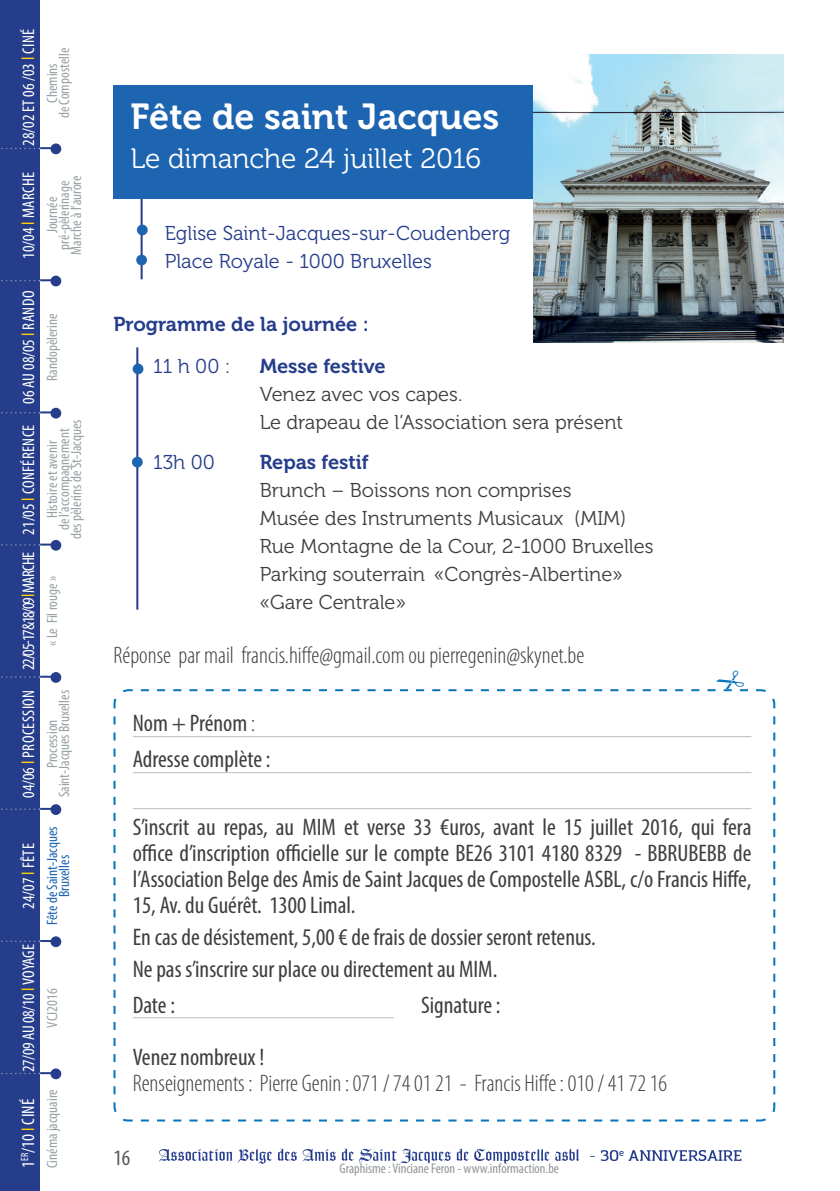
<style>
.page{position:relative;width:840px;height:1191px;background:#fff}
.page>*{position:absolute;margin:0;border:0;box-sizing:border-box;transform-origin:0 0}
.t1{font:36px "Museo 700";color:#fff}
.t2{font:28px "Museo 300";color:#fff}
.t3{font:condensed 24px/26px "Myriad Pro";color:#3e3e3f}
.t4{font:300 condensed 24px "Myriad Pro";color:#3e3e3f}
.t5{font:condensed 22px "Myriad Pro";color:#57585a}
.t6{font:20px/28px "Museo 300";color:#3e3e3f}
.t7{font:20px/28px "Museo 300";color:#253d8b}
.t8{font:20px "Museo 700";color:#253d8b}
.t9{font:condensed 18px "Myriad Pro";letter-spacing:.02em;color:#fff}
.t10{font:condensed 17px "Myriad Pro";color:#fff}
.t11{font:condensed 17px "Myriad Pro";letter-spacing:-.07em;color:#fff}
.t12{font:condensed 17px "Myriad Pro";letter-spacing:-.02em;color:#fff}
.t13{font:condensed 17px "Myriad Pro";letter-spacing:.02em;color:#fff}
.t14{font:condensed 15px/12px "Myriad Pro";color:#98a2a5;text-align:center}
.t15{font:condensed 15px/12px "Myriad Pro";color:#1e65b1;text-align:center}
.t16{font:condensed 14px "Myriad Pro";color:#939598}
.s1{font-size:18px;color:#fecf07}
.s2{color:#fecf07}
.s3{font-weight:300}
</style>
<div class="page">
<div style="left:0;top:0;width:40px;height:1191px;background:#253d8b"></div>
<div style="left:50px;top:143px;width:11px;height:11px;background:#253d8b;border-radius:50%"></div>
<div style="left:50px;top:276px;width:11px;height:10px;background:#253d8b;border-radius:50%"></div>
<div style="left:50px;top:408px;width:11px;height:10px;background:#253d8b;border-radius:50%"></div>
<div style="left:50px;top:540px;width:11px;height:10px;background:#253d8b;border-radius:50%"></div>
<div style="left:50px;top:672px;width:11px;height:11px;background:#253d8b;border-radius:50%"></div>
<div style="left:50px;top:804px;width:11px;height:11px;background:#253d8b;border-radius:50%"></div>
<div style="left:50px;top:936px;width:11px;height:11px;background:#253d8b;border-radius:50%"></div>
<div style="left:50px;top:1068px;width:11px;height:11px;background:#253d8b;border-radius:50%"></div>
<svg style="left:1px;top:147px;width:50px;height:2px"></svg>
<svg style="left:1px;top:279px;width:50px;height:2px"></svg>
<svg style="left:1px;top:411px;width:50px;height:2px"></svg>
<svg style="left:1px;top:543px;width:50px;height:2px"></svg>
<svg style="left:1px;top:675px;width:50px;height:3px"></svg>
<svg style="left:1px;top:808px;width:50px;height:2px"></svg>
<svg style="left:1px;top:940px;width:49px;height:2px"></svg>
<svg style="left:1px;top:1072px;width:50px;height:2px"></svg>
<svg style="left:159px;top:1148px;width:582px;height:15px"></svg>
<hr style="left:140px;top:193px;width:2px;height:86px;background:#253d8b">
<div style="left:113px;top:85px;width:669px;height:113px;background:#1e65b1"></div>
<hr style="left:136px;top:347px;width:2px;height:262px;background:#253d8b">
<div style="left:137px;top:225px;width:11px;height:10px;background:#1e65b1;border-radius:50%"></div>
<div style="left:136px;top:255px;width:11px;height:10px;background:#1e65b1;border-radius:50%"></div>
<div style="left:133px;top:363px;width:10px;height:11px;background:#1e65b1;border-radius:50%"></div>
<div style="left:132px;top:457px;width:11px;height:10px;background:#1e65b1;border-radius:50%"></div>
<svg style="left:113px;top:689px;width:662px;height:433px"></svg>
<img style="left:533px;top:54px;width:249px;height:289px">
<svg style="left:137px;top:689px;width:610px;height:2px"></svg>
<p class="t10" style="left:18px;top:146px;width:118px;rotate:-90deg">28/02 et 06 /03 <span class="s1">l</span> Ciné</p>
<p class="t10" style="left:18px;top:259px;width:88px;rotate:-90deg">10/04<span class="s1">l</span> marche</p>
<p class="t10" style="left:18px;top:404px;width:115px;rotate:-90deg">06 au 08/05 <span class="s1">l</span> RANDO</p>
<p class="t13" style="left:18px;top:534px;width:111px;rotate:-90deg">21/05<span class="s1">l</span> conférence</p>
<p class="t11" style="left:18px;top:670px;width:118px;rotate:-90deg">22/05-17&amp;18/09<span class="s1">l</span>MARCHE</p>
<p class="t10" style="left:18px;top:798px;width:110px;rotate:-90deg">04/06<span class="s1">l</span> procession</p>
<p class="t10" style="left:18px;top:908px;width:67px;rotate:-90deg">24/07<span class="s1">l</span> Fête</p>
<p class="t12" style="left:18px;top:1072px;width:129px;rotate:-90deg">27/09 au 08/10 <span class="s1">l</span> voyage</p>
<p class="t9" style="left:17px;top:1168px;width:71px;rotate:-90deg">1<sup>er</sup>/10 <span class="s2">l</span> Ciné</p>
<p class="t14" style="left:46px;top:118px;width:72px;rotate:-90deg">Chemins<br>de Compostelle</p>
<p class="t14" style="left:46px;top:255px;width:80px;rotate:-90deg">Journée pré-pèlerinage<br>Marche à l’aurore</p>
<p class="t14" style="left:46px;top:381px;width:69px;rotate:-90deg">Randopèlerine</p>
<p class="t14" style="left:46px;top:539px;width:121px;rotate:-90deg">Histoire et avenir<br>de l’accompagnement des pèlerins de St-Jacques</p>
<p class="t14" style="left:46px;top:646px;width:72px;rotate:-90deg">« Le Fil rouge »</p>
<p class="t14" style="left:46px;top:797px;width:109px;rotate:-90deg">Procession<br>Saint-Jacques Bruxelles</p>
<p class="t15" style="left:46px;top:925px;width:100px;rotate:-90deg">Fête de Saint-Jacques<br>Bruxelles</p>
<p class="t14" style="left:46px;top:1027px;width:41px;rotate:-90deg">VCJ2016</p>
<p class="t14" style="left:46px;top:1168px;width:80px;rotate:-90deg">Cinéma jacquaire</p>
<h1 class="t1" style="left:130px;top:97px;width:370px">Fête de saint Jacques</h1>
<p class="t2" style="left:130px;top:144px;width:352px">Le dimanche 24 juillet 2016</p>
<p class="t7" style="left:165px;top:219px;width:347px">Eglise Saint-Jacques-sur-Coudenberg<br>Place Royale - 1000 Bruxelles</p>
<p class="t8" style="left:113px;top:313px;width:257px">Programme de la journée :</p>
<p class="t7" style="left:153px;top:353px;width:79px">11 h 00 :</p>
<p class="t8" style="left:259px;top:355px;width:127px">Messe festive</p>
<p class="t6" style="left:259px;top:381px;width:365px">Venez avec vos capes.<br>Le drapeau de l’Association sera présent</p>
<p class="t7" style="left:153px;top:448px;width:63px">13h 00</p>
<p class="t8" style="left:259px;top:451px;width:111px">Repas festif</p>
<p class="t6" style="left:259px;top:476px;width:395px">Brunch – Boissons non comprises<br>Musée des Instruments Musicaux (MIM)<br>Rue Montagne de la Cour, 2-1000 Bruxelles Parking souterrain «Congrès-Albertine» «Gare Centrale»</p>
<p class="t4" style="left:113px;top:640px;width:472px">Réponse par mail francis.hiffe@gmail.com ou pierregenin@skynet.be</p>
<p class="t3" style="left:133px;top:705px;width:139px;line-height:36px">Nom + Prénom <span class="s3">:<br></span>Adresse complète :</p>
<p class="t3" style="left:133px;top:814px;width:620px;text-align:justify">S’inscrit au repas, au MIM et verse 33 €uros, avant le 15 juillet 2016, qui fera office d’inscription officielle sur le compte BE26 3101 4180 8329 - BBRUBEBB de l’Association Belge des Amis de Saint Jacques de Compostelle ASBL, c/o Francis Hiffe, 15, Av. du Guérêt. 1300 Limal.</p>
<p class="t3" style="left:133px;top:921px;width:464px;line-height:31.6px">En cas de désistement, 5,00 € de frais de dossier seront retenus.<br>Ne pas s’inscrire sur place ou directement au MIM.</p>
<p class="t3" style="left:133px;top:991px;width:44px">Date :</p>
<p class="t3" style="left:421px;top:991px;width:81px">Signature :</p>
<p class="t3" style="left:133px;top:1043px;width:133px">Venez nombreux !</p>
<p class="t4" style="left:133px;top:1068px;width:535px">Renseignements : Pierre Genin : 071 / 74 01 21 - Francis Hiffe : 010 / 41 72 16</p>
<p class="t5" style="left:113px;top:1144px;width:18px">16</p>
<p class="t16" style="left:339px;top:1160px;width:221px">Graphisme : Vinciane Feron - www.informaction.be</p>
</div>
